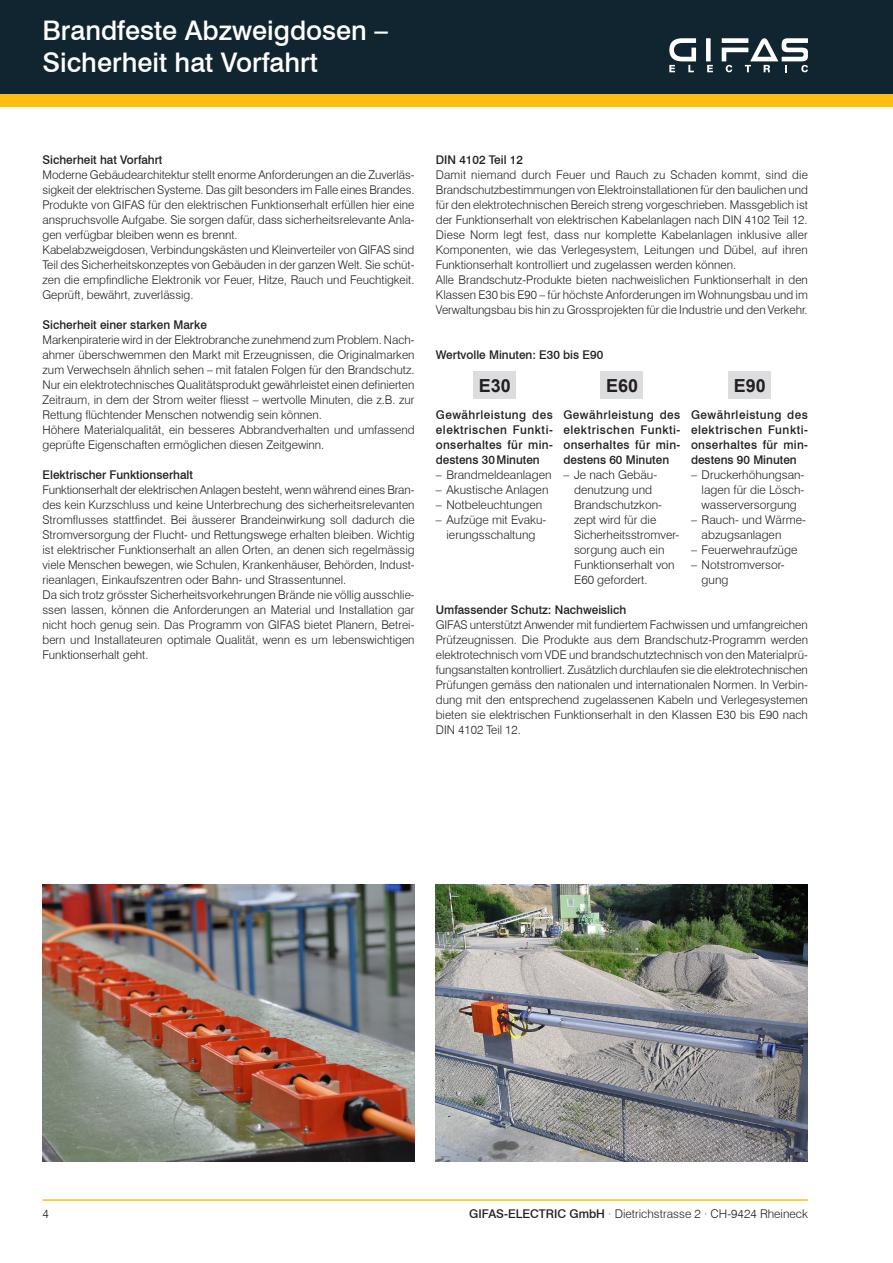
<style>
.page{position:relative;width:893px;height:1263px;background:#fff}
.page>*{position:absolute;margin:0;border:0;box-sizing:border-box;transform-origin:0 0}
.t1{font:500 27px/32.4px "Swiss 721 BT";color:#fff}
.t2{font:700 18px "Arial";color:#231f20}
.t3{font:300 12px/15px "Swiss 721 BT";color:#231f20}
.t4{font:500 12px/15px "Swiss 721 BT";color:#231f20;text-align:justify}
.s1{font-weight:500}
</style>
<div class="page">
<div style="left:0;top:89px;width:893px;height:17px;background:#fdbe12"></div>
<div style="left:0;top:0;width:893px;height:94px;background:#112530"></div>
<div style="left:706px;top:38px;width:5px;height:23px;background:#fff"></div>
<svg style="left:669px;top:38px;width:27px;height:34px"></svg>
<svg style="left:707px;top:65px;width:6px;height:7px"></svg>
<svg style="left:722px;top:38px;width:86px;height:34px"></svg>
<hr style="left:43px;top:1199px;width:765px;height:2px;background:#fdbe12">
<img style="left:43px;top:885px;width:372px;height:276px">
<img style="left:436px;top:885px;width:372px;height:276px">
<div style="left:473px;top:371px;width:43px;height:28px;background:#dcdddf"></div>
<div style="left:600px;top:371px;width:43px;height:28px;background:#dcdddf"></div>
<div style="left:728px;top:371px;width:43px;height:28px;background:#dcdddf"></div>
<h1 class="t1" style="left:43px;top:14px;width:347px">Brandfeste Abzweigdosen –<br>Sicherheit hat Vorfahrt</h1>
<p class="t4" style="left:43px;top:152px;width:121px">Sicherheit hat Vorfahrt</p>
<p class="t3" style="left:43px;top:167px;width:374px">Moderne Gebäudearchitektur stellt enorme Anforderungen an die Zuverläs&shy;sigkeit der elektrischen Systeme. Das gilt besonders im Falle eines Brandes.<br>Produkte von GIFAS für den elektrischen Funktionserhalt erfüllen hier eine anspruchsvolle Aufgabe. Sie sorgen dafür, dass sicherheitsrelevante Anla&shy;gen verfügbar bleiben wenn es brennt.<br>Kabelabzweigdosen, Verbindungskästen und Kleinverteiler von GIFAS sind Teil des Sicherheitskonzeptes von Gebäuden in der ganzen Welt. Sie schüt&shy;zen die empfindliche Elektronik vor Feuer, Hitze, Rauch und Feuchtigkeit.<br>Geprüft, bewährt, zuverlässig.</p>
<p class="t4" style="left:43px;top:317px;width:166px">Sicherheit einer starken Marke</p>
<p class="t3" style="left:43px;top:332px;width:374px">Markenpiraterie wird in der Elektrobranche zunehmend zum Problem. Nach&shy;ahmer überschwemmen den Markt mit Erzeugnissen, die Originalmarken zum Verwechseln ähnlich sehen – mit fatalen Folgen für den Brandschutz.<br>Nur ein elektrotechnisches Qualitätsprodukt gewährleistet einen definierten Zeitraum, in dem der Strom weiter fliesst – wertvolle Minuten, die z.B. zur Rettung flüchtender Menschen notwendig sein können.<br>Höhere Materialqualität, ein besseres Abbrandverhalten und umfassend geprüfte Eigenschaften ermöglichen diesen Zeitgewinn.</p>
<p class="t4" style="left:43px;top:467px;width:152px">Elektrischer Funktionserhalt</p>
<p class="t3" style="left:43px;top:482px;width:374px">Funktionserhalt der elektrischen Anlagen besteht, wenn während eines Bran&shy;des kein Kurzschluss und keine Unterbrechung des sicherheitsrelevanten Stromflusses stattfindet. Bei äusserer Brandeinwirkung soll dadurch die Stromversorgung der Flucht- und Rettungswege erhalten bleiben. Wichtig ist elektrischer Funktionserhalt an allen Orten, an denen sich regelmässig viele Menschen bewegen, wie Schulen, Krankenhäuser, Behörden, Indust&shy;rieanlagen, Einkaufszentren oder Bahn- und Strassentunnel.<br>Da sich trotz grösster Sicherheitsvorkehrungen Brände nie völlig ausschlie&shy;ssen lassen, können die Anforderungen an Material und Installation gar nicht hoch genug sein. Das Programm von GIFAS bietet Planern, Betrei&shy;bern und Installateuren optimale Qualität, wenn es um lebenswichtigen Funktionserhalt geht.</p>
<p class="t4" style="left:436px;top:152px;width:89px">DIN 4102 Teil 12</p>
<p class="t3" style="left:436px;top:167px;width:374px">Damit niemand durch Feuer und Rauch zu Schaden kommt, sind die Brandschutzbestimmungen von Elektroinstallationen für den baulichen und für den elektrotechnischen Bereich streng vorgeschrieben. Massgeblich ist der Funktionserhalt von elektrischen Kabelanlagen nach DIN 4102 Teil 12.<br>Diese Norm legt fest, dass nur komplette Kabelanlagen inklusive aller Komponenten, wie das Verlegesystem, Leitungen und Dübel, auf ihren Funktionserhalt kontrolliert und zugelassen werden können.<br>Alle Brandschutz-Produkte bieten nachweislichen Funktionserhalt in den Klassen E30 bis E90 – für höchste Anforderungen im Wohnungsbau und im Verwaltungsbau bis hin zu Grossprojekten für die Industrie und den Verkehr.</p>
<p class="t4" style="left:436px;top:347px;width:169px">Wertvolle Minuten: E30 bis E90</p>
<h2 class="t2" style="left:479px;top:372px;width:34px">E30</h2>
<h2 class="t2" style="left:606px;top:372px;width:34px">E60</h2>
<h2 class="t2" style="left:734px;top:372px;width:34px">E90</h2>
<p class="t4" style="left:436px;top:407px;width:118px">Gewährleistung des elektrischen Funkti&shy;onserhaltes für min&shy;destens 30Minuten</p>
<p class="t3" style="left:436px;top:467px;width:117px">– Brandmeldeanlagen</p>
<p class="t3" style="left:436px;top:482px;width:114px">– Akustische Anlagen</p>
<p class="t3" style="left:436px;top:497px;width:108px">– Notbeleuchtungen</p>
<p class="t3" style="left:436px;top:512px;width:112px;text-align:center">– Aufzüge mit Evaku&shy;ierungsschaltung</p>
<p class="t4" style="left:563px;top:407px;width:118px">Gewährleistung des elektrischen Funkti&shy;onserhaltes für min&shy;destens 60 Minuten</p>
<p class="t3" style="left:574px;top:467px;width:107px;text-indent:-11px">– Je nach Gebäu&shy;denutzung und<br>Brandschutzkon&shy;zept wird für die<br>Sicherheitsstromver&shy;sorgung auch ein<br>Funktionserhalt von<br>E60 gefordert.</p>
<p class="t4" style="left:691px;top:407px;width:118px">Gewährleistung des elektrischen Funkti&shy;onserhaltes für min&shy;destens 90 Minuten</p>
<p class="t3" style="left:702px;top:467px;width:104px;text-align:justify;text-indent:-11px">– Druckerhöhungsan&shy;lagen für die Lösch&shy;wasserversorgung</p>
<p class="t3" style="left:702px;top:512px;width:106px;text-indent:-11px">– Rauch- und Wärme&shy;abzugsanlagen</p>
<p class="t3" style="left:691px;top:542px;width:108px">– Feuerwehraufzüge</p>
<p class="t3" style="left:702px;top:557px;width:85px;text-indent:-11px">– Notstromversor&shy;gung</p>
<p class="t4" style="left:436px;top:602px;width:192px">Umfassender Schutz: Nachweislich</p>
<p class="t3" style="left:436px;top:617px;width:374px;text-align:justify">GIFAS unterstützt Anwender mit fundiertem Fachwissen und umfangreichen Prüfzeugnissen. Die Produkte aus dem Brandschutz-Programm werden elektrotechnisch vom VDE und brandschutztechnisch von den Materialprü&shy;fungsanstalten kontrolliert. Zusätzlich durchlaufen sie die elektrotechnischen Prüfungen gemäss den nationalen und internationalen Normen. In Verbin&shy;dung mit den entsprechend zugelassenen Kabeln und Verlegesystemen bieten sie elektrischen Funktionserhalt in den Klassen E30 bis E90 nach DIN 4102 Teil 12.</p>
<p class="t3" style="left:43px;top:1206px;width:8px">4</p>
<p class="t3" style="left:469px;top:1206px;width:340px"><span class="s1">GIFAS-ELECTRIC GmbH</span> · Dietrichstrasse 2 · CH-9424 Rheineck</p>
</div>
